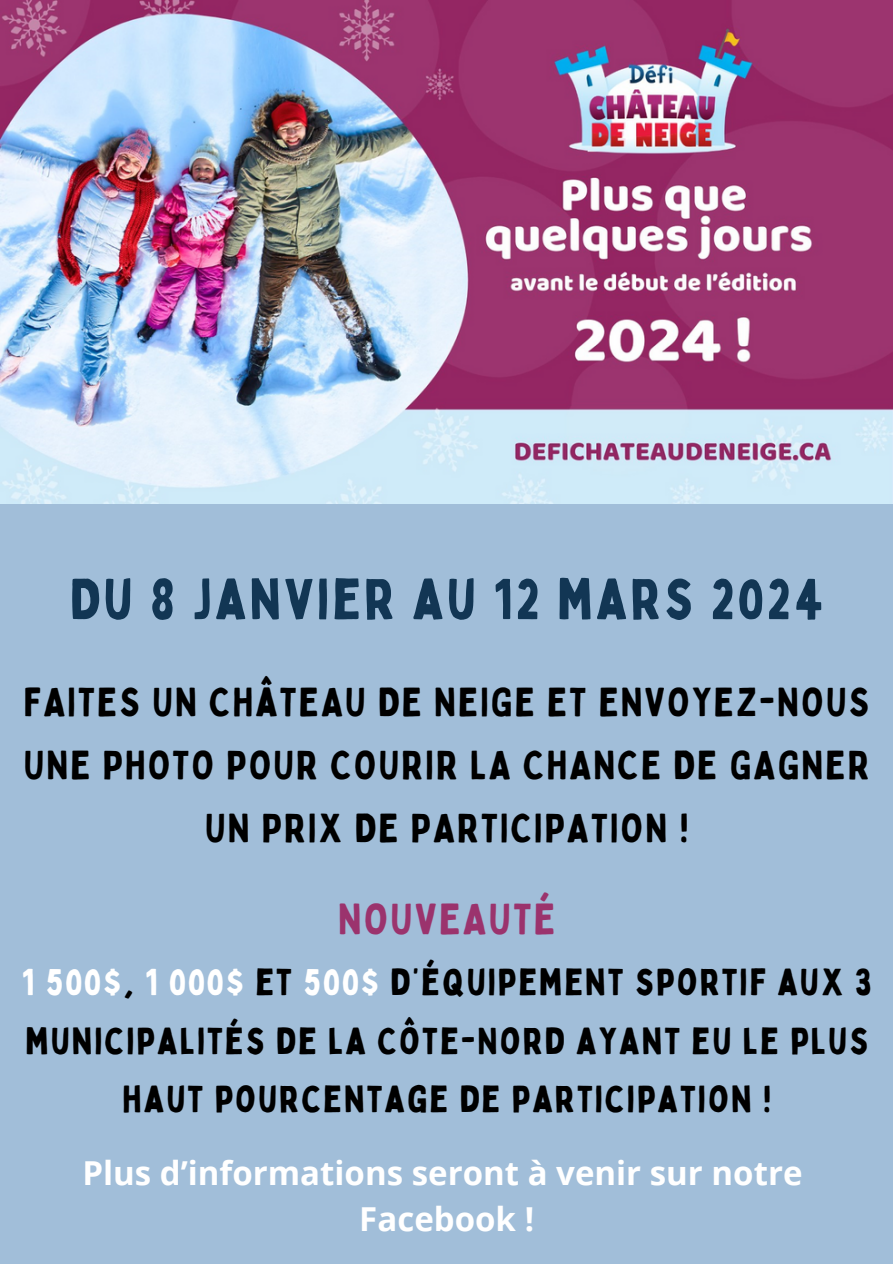
<style>
.page{position:relative;width:893px;height:1264px;background:#fff}
.page>*{position:absolute;margin:0;border:0;box-sizing:border-box;transform-origin:0 0}
.t1{font:56.4px "Bobby Jones";letter-spacing:.055em;color:#123654}
.t2{font:42.9px "Bobby Jones";letter-spacing:.055em;color:#9b336d}
.t3{font:39.9px/63px "Bobby Jones";letter-spacing:.055em;color:#000;text-align:center}
.t4{font:36.9px/58.5px "Bobby Jones";letter-spacing:.055em;color:#000;text-align:center}
.t5{font:700 33px "Open Sans";color:#fff}
.s1{color:#fff}
</style>
<div class="page">
<div style="left:0;top:0;width:892px;height:1263px;background:#a1bed9"></div>
<img style="left:0;top:0;width:892px;height:503px">
<p class="t1" style="left:70px;top:563px;width:755px">DU 8 JANVIER AU 12 MARS 2024</p>
<p class="t3" style="left:24px;top:669px;width:847px">FAITES UN CHÂTEAU DE NEIGE ET ENVOYEZ-NOUS<br>UNE PHOTO POUR COURIR LA CHANCE DE GAGNER<br>UN PRIX DE PARTICIPATION !</p>
<p class="t2" style="left:338px;top:892px;width:219px">NOUVEAUTÉ</p>
<p class="t4" style="left:22px;top:951px;width:851px"><span class="s1">1 500$</span>, <span class="s1">1 000$</span> ET <span class="s1">500$</span> D’ÉQUIPEMENT SPORTIF AUX 3<br>MUNICIPALITÉS DE LA CÔTE-NORD AYANT EU LE PLUS<br>HAUT POURCENTAGE DE PARTICIPATION !</p>
<p class="t5" style="left:82px;top:1149px;width:721px">Plus d’informations seront à venir sur notre</p>
<p class="t5" style="left:359px;top:1196px;width:176px">Facebook !</p>
</div>
